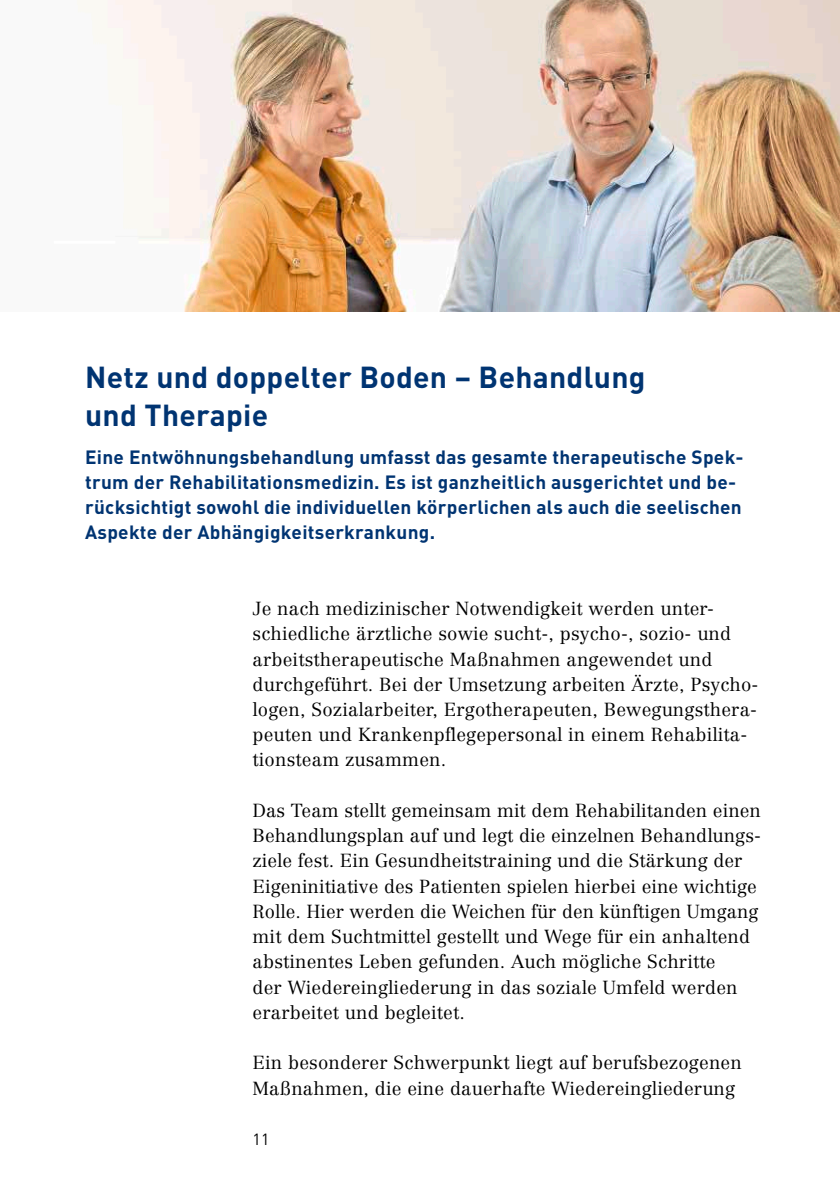
<style>
.page{position:relative;width:840px;height:1191px;background:#fff}
.page>*{position:absolute;margin:0;border:0;box-sizing:border-box;transform-origin:0 0}
.t1{font:700 30px/37.8px "DIN";letter-spacing:.01em;color:#003472}
.t2{font:700 19px/25.2px "DIN";letter-spacing:.015em;color:#003472}
.t3{font:300 18.6px/25.2px "Centennial";letter-spacing:.01em;color:#000}
.t4{font:16px "DIN";color:#000}
</style>
<div class="page">
<img style="left:77px;top:0;width:762px;height:312px">
<h2 class="t1" style="left:85px;top:357px;width:561px">Netz und doppelter Boden – Behandlung und Therapie</h2>
<p class="t2" style="left:85px;top:443px;width:659px">Eine Entwöhnungsbehandlung umfasst das gesamte therapeutische Spek&shy;trum der Rehabilitationsmedizin. Es ist ganzheitlich ausgerichtet und be&shy;rücksichtigt sowohl die individuellen körperlichen als auch die seelischen Aspekte der Abhängigkeitserkrankung.</p>
<p class="t3" style="left:252px;top:596px;width:507px">Je nach medizinischer Notwendigkeit werden unter&shy;schiedliche ärztliche sowie sucht‑, psycho‑, sozio- und arbeitstherapeutische Maßnahmen angewendet und durchgeführt. Bei der Umsetzung arbeiten Ärzte, Psycho&shy;logen, Sozialarbeiter, Ergotherapeuten, Bewegungsthera&shy;peuten und Krankenpflegepersonal in einem Rehabilita&shy;tionsteam zusammen.</p>
<p class="t3" style="left:252px;top:797px;width:509px">Das Team stellt gemeinsam mit dem Rehabilitanden einen Behandlungsplan auf und legt die einzelnen Behandlungs&shy;ziele fest. Ein Gesundheitstraining und die Stärkung der Eigeninitiative des Patienten spielen hierbei eine wichtige Rolle. Hier werden die Weichen für den künftigen Umgang mit dem Suchtmittel gestellt und Wege für ein anhaltend abstinentes Leben gefunden. Auch mögliche Schritte<br>der Wiedereingliederung in das soziale Umfeld werden erarbeitet und begleitet.</p>
<p class="t3" style="left:252px;top:1050px;width:490px">Ein besonderer Schwerpunkt liegt auf berufsbezogenen<br>Maßnahmen, die eine dauerhafte Wiedereingliederung</p>
<p class="t4" style="left:252px;top:1129px;width:18px">11</p>
</div>
